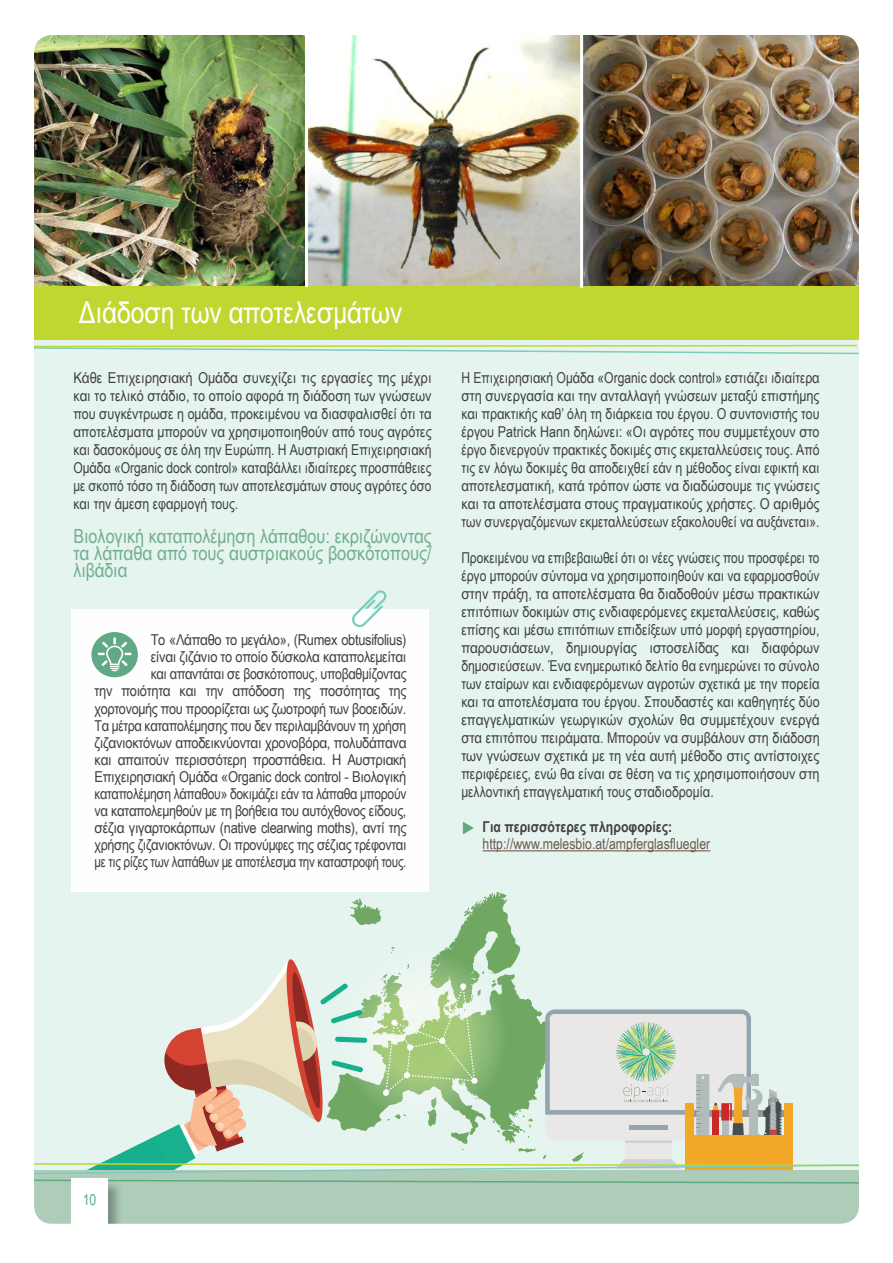
<style>
.page{position:relative;width:893px;height:1263px;background:#fff}
.page>*{position:absolute;margin:0;border:0;box-sizing:border-box;transform-origin:0 0}
.t1{font:30px "Arial Narrow";color:#fff}
.t2{font:19.5px/17.1px "Arial Narrow";color:#72af8e;text-align:justify}
.t3{font:15px/18px "Arial Narrow";letter-spacing:-.02em;color:#414042;text-align:justify}
.t4{font:15px/17.1px "Arial Narrow";letter-spacing:-.02em;color:#414042;text-align:justify;scale:1.05 1}
.t5{font:15px "Arial Narrow";color:#6e584f}
.t6{font:700 15px "Arial Narrow";color:#414042}
.t7{font:15px "Arial Narrow";color:#61a984}
</style>
<div class="page">
<img style="left:34px;top:35px;width:825px;height:1189px">
<h1 class="t1" style="left:79px;top:291px;width:325px">Διάδοση των αποτελεσμάτων</h1>
<p class="t4" style="left:73px;top:368px;width:343px;line-height:18px">Κάθε Επιχειρησιακή Ομάδα συνεχίζει τις εργασίες της μέχρι και το τελικό στάδιο, το οποίο αφορά τη διάδοση των γνώσεων που συγκέντρωσε η ομάδα, προκειμένου να διασφαλισθεί ότι τα αποτελέσματα μπορούν να χρησιμοποιηθούν από τους αγρότες και δασοκόμους σε όλη την Ευρώπη. Η Αυστριακή Επιχειρησιακή Ομάδα «Organic dock control» καταβάλλει ιδιαίτερες προσπάθειες με σκοπό τόσο τη διάδοση των αποτελεσμάτων στους αγρότες όσο και την άμεση εφαρμογή τους.</p>
<h2 class="t2" style="left:73px;top:527px;width:360px">Βιολογική καταπολέμηση λάπαθου: εκριζώνοντας τα λάπαθα από τους αυστριακούς βοσκότοπους/ λιβάδια</h2>
<p class="t4" style="left:95px;top:631px;width:299px;text-align:right">Το «Λάπαθο το μεγάλο», (Rumex obtusifolius)<br>είναι ζιζάνιο το οποίο δύσκολα καταπολεμείται<br>και απαντάται σε βοσκότοπους, υποβαθμίζοντας<br>την ποιότητα και την απόδοση της ποσότητας της χορτονομής που προορίζεται ως ζωοτροφή των βοοειδών.<br>Τα μέτρα καταπολέμησης που δεν περιλαμβάνουν τη χρήση ζιζανιοκτόνων αποδεικνύονται χρονοβόρα, πολυδάπανα και απαιτούν περισσότερη προσπάθεια. Η Αυστριακή Επιχειρησιακή Ομάδα «Organic dock control - Βιολογική καταπολέμηση λάπαθου» δοκιμάζει εάν τα λάπαθα μπορούν να καταπολεμηθούν με τη βοήθεια του αυτόχθονος είδους, σέζια γιγαρτοκάρπων (native clearwing moths), αντί της χρήσης ζιζανιοκτόνων. Οι προνύμφες της σέζιας τρέφονται με τις ρίζες των λαπάθων με αποτέλεσμα την καταστροφή τους.</p>
<p class="t3" style="left:461px;top:368px;width:360px">Η Επιχειρησιακή Ομάδα «Organic dock control» εστιάζει ιδιαίτερα στη συνεργασία και την ανταλλαγή γνώσεων μεταξύ επιστήμης και πρακτικής καθ’ όλη τη διάρκεια του έργου. Ο συντονιστής του έργου Patrick Hann δηλώνει: «Οι αγρότες που συμμετέχουν στο έργο διενεργούν πρακτικές δοκιμές στις εκμεταλλεύσεις τους. Από τις εν λόγω δοκιμές θα αποδειχθεί εάν η μέθοδος είναι εφικτή και αποτελεσματική, κατά τρόπον ώστε να διαδώσουμε τις γνώσεις και τα αποτελέσματα στους πραγματικούς χρήστες. Ο αριθμός των συνεργαζόμενων εκμεταλλεύσεων εξακολουθεί να αυξάνεται».</p>
<p class="t3" style="left:461px;top:548px;width:360px">Προκειμένου να επιβεβαιωθεί ότι οι νέες γνώσεις που προσφέρει το έργο μπορούν σύντομα να χρησιμοποιηθούν και να εφαρμοσθούν στην πράξη, τα αποτελέσματα θα διαδοθούν μέσω πρακτικών επιτόπιων δοκιμών στις ενδιαφερόμενες εκμεταλλεύσεις, καθώς επίσης και μέσω επιτόπιων επιδείξεων υπό μορφή εργαστηρίου, παρουσιάσεων, δημιουργίας ιστοσελίδας και διαφόρων δημοσιεύσεων. Ένα ενημερωτικό δελτίο θα ενημερώνει το σύνολο των εταίρων και ενδιαφερόμενων αγροτών σχετικά με την πορεία και τα αποτελέσματα του έργου. Σπουδαστές και καθηγητές δύο επαγγελματικών γεωργικών σχολών θα συμμετέχουν ενεργά στα επιτόπου πειράματα. Μπορούν να συμβάλουν στη διάδοση των γνώσεων σχετικά με τη νέα αυτή μέθοδο στις αντίστοιχες περιφέρειες, ενώ θα είναι σε θέση να τις χρησιμοποιήσουν στη μελλοντική επαγγελματική τους σταδιοδρομία.</p>
<p class="t6" style="left:483px;top:815px;width:191px">Για περισσότερες πληροφορίες:</p>
<p class="t5" style="left:483px;top:833px;width:229px">http://www.melesbio.at/ampferglasfluegler</p>
<p class="t7" style="left:83px;top:1189px;width:15px">10</p>
</div>
